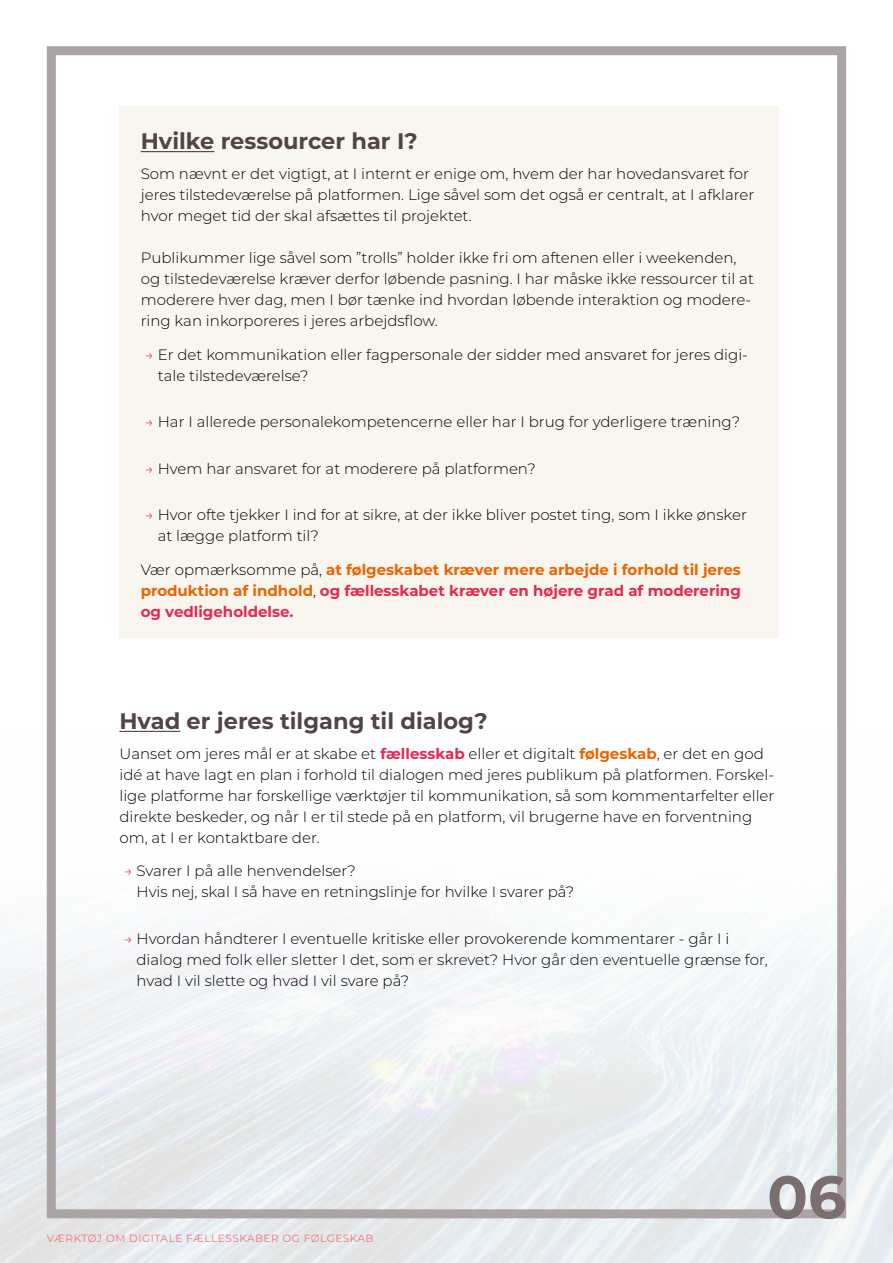
<style>
.page{position:relative;width:893px;height:1263px;background:#fff}
.page>*{position:absolute;margin:0;border:0;box-sizing:border-box;transform-origin:0 0}
.t1{font:700 60px "Montserrat";color:#7b6e70}
.t2{font:700 22.5px "Montserrat";color:#524346}
.t3{font:300 15px/21px "Montserrat";color:#000}
.t4{font:700 15px/21px "Montserrat";color:#ee6300;text-align:justify}
.t5{font:10.5px "Montserrat";letter-spacing:.05em;color:#ef757b}
.s1{color:#e82751}
.s2{font-weight:300;color:#000}
.s3{font-weight:700;color:#e82751}
.s4{font-weight:700;color:#ee6300}
</style>
<div class="page">
<div style="left:47px;top:46px;width:799px;height:1172px;border:9px solid #aca3a4"></div>
<div style="left:119px;top:106px;width:660px;height:532px;background:#f8f6ee"></div>
<hr style="left:141px;top:151px;width:73px;height:1px;background:#524346">
<hr style="left:119px;top:731px;width:61px;height:1px;background:#524346">
<h2 class="t2" style="left:141px;top:125px;width:278px">Hvilke ressourcer har I?</h2>
<p class="t3" style="left:141px;top:163px;width:615px">Som nævnt er det vigtigt, at I internt er enige om, hvem der har hovedansvaret for jeres tilstedeværelse på platformen. Lige såvel som det også er centralt, at I afklarer hvor meget tid der skal afsættes til projektet.</p>
<p class="t3" style="left:141px;top:247px;width:615px">Publikummer lige såvel som ”trolls” holder ikke fri om aftenen eller i weekenden, og tilstedeværelse kræver derfor løbende pasning. I har måske ikke ressourcer til at moderere hver dag, men I bør tænke ind hvordan løbende interaktion og modere&shy;ring kan inkorporeres i jeres arbejdsflow.</p>
<p class="t3" style="left:158px;top:343px;width:592px;text-indent:-13px"><span class="s1">→</span> Er det kommunikation eller fagpersonale der sidder med ansvaret for jeres digi&shy;tale tilstedeværelse?</p>
<p class="t3" style="left:145px;top:411px;width:597px"><span class="s1">→</span> Har I allerede personalekompetencerne eller har I brug for yderligere træning?</p>
<p class="t3" style="left:145px;top:457px;width:392px"><span class="s1">→</span> Hvem har ansvaret for at moderere på platformen?</p>
<p class="t3" style="left:158px;top:504px;width:591px;text-indent:-13px"><span class="s1">→</span> Hvor ofte tjekker I ind for at sikre, at der ikke bliver postet ting, som I ikke ønsker at lægge platform til?</p>
<p class="t4" style="left:141px;top:558px;width:602px"><span class="s2">Vær opmærksomme på,</span> at følgeskabet kræver mere arbejde i forhold til jeres produktion af indhold<span class="s2">,</span> <span class="s1">og fællesskabet kræver en højere grad af moderering og vedligeholdelse.</span></p>
<h2 class="t2" style="left:119px;top:705px;width:370px">Hvad er jeres tilgang til dialog?</h2>
<p class="t3" style="left:119px;top:742px;width:656px">Uanset om jeres mål er at skabe et <span class="s3">fællesskab</span> eller et digitalt <span class="s4">følgeskab</span>, er det en god idé at have lagt en plan i forhold til dialogen med jeres publikum på platformen. Forskel&shy;lige platforme har forskellige værktøjer til kommunikation, så som kommentarfelter eller direkte beskeder, og når I er til stede på en platform, vil brugerne have en forventning om, at I er kontaktbare der.</p>
<p class="t3" style="left:136px;top:860px;width:439px;text-indent:-13px"><span class="s1">→</span> Svarer I på alle henvendelser?<br>Hvis nej, skal I så have en retningslinje for hvilke I svarer på?</p>
<p class="t3" style="left:136px;top:927px;width:633px;text-indent:-13px"><span class="s1">→</span> Hvordan håndterer I eventuelle kritiske eller provokerende kommentarer - går I i dialog med folk eller sletter I det, som er skrevet? Hvor går den eventuelle grænse for, hvad I vil slette og hvad I vil svare på?</p>
<p class="t5" style="left:47px;top:1231px;width:328px">VÆRKTØJ OM DIGITALE FÆLLESSKABER OG FØLGESKAB</p>
<h1 class="t1" style="left:767px;top:1154px;width:80px">06</h1>
</div>
